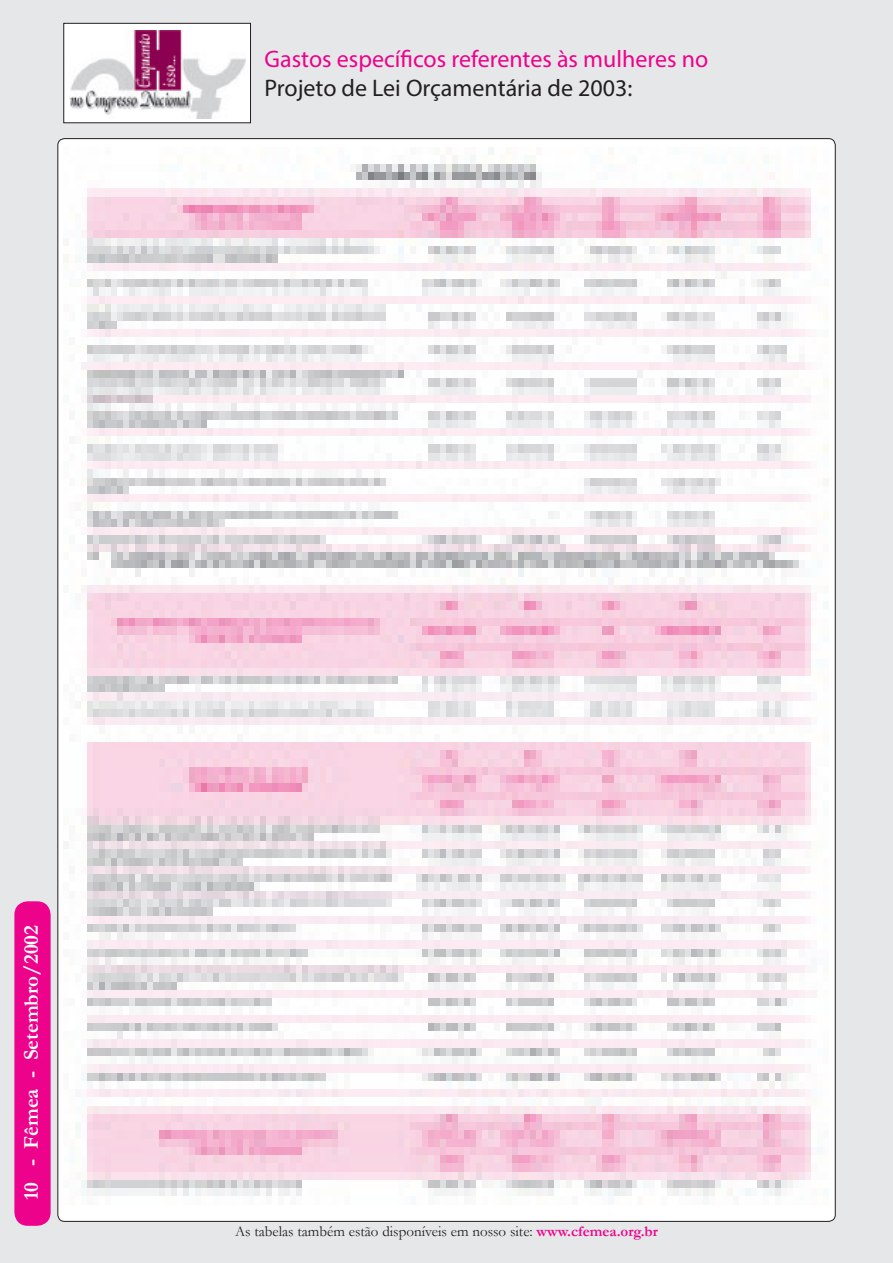
<style>
.page{position:relative;width:893px;height:1263px;background:#e6e7e9}
.page>*{position:absolute;margin:0;border:0;box-sizing:border-box;transform-origin:0 0}
.subt_capa_j{font:24px "Myriad Pro";color:#ed028c}
.subt_capa_j-2{font:24px "Myriad Pro";color:#231f20}
.num_j{font:700 21px "Garamond";color:#fff}
.corpo_texto_j{font:15px "Garamond";color:#231f20}
.s1{font-weight:700;color:#ed028c}
</style>
<div class="page">
<div style="left:58px;top:139px;width:777px;height:1082px;background:#fff;border-radius:7px"></div>
<img style="left:64px;top:147px;width:764px;height:1058px">
<div style="left:14px;top:901px;width:37px;height:325px;background:#ed028c;border-radius:13px"></div>
<div style="left:64px;top:23px;width:186px;height:100px;background:#fff"></div>
<div style="left:63px;top:23px;width:188px;height:100px;border:1px solid #231f20"></div>
<img style="left:69px;top:31px;width:177px;height:88px">
<p class="subt_capa_j" style="left:265px;top:44px;width:445px">Gastos específicos referentes às mulheres no</p>
<p class="subt_capa_j-2" style="left:265px;top:73px;width:369px">Projeto de Lei Orçamentária de 2003:</p>
<p class="num_j" style="left:17px;top:1200px;width:277px;rotate:-90deg">10 - Fêmea - Setembro/2002</p>
<p class="corpo_texto_j" style="left:235px;top:1221px;width:424px">As tabelas também estão disponíveis em nosso site: <span class="s1">www.cfemea.org.br</span></p>
</div>
